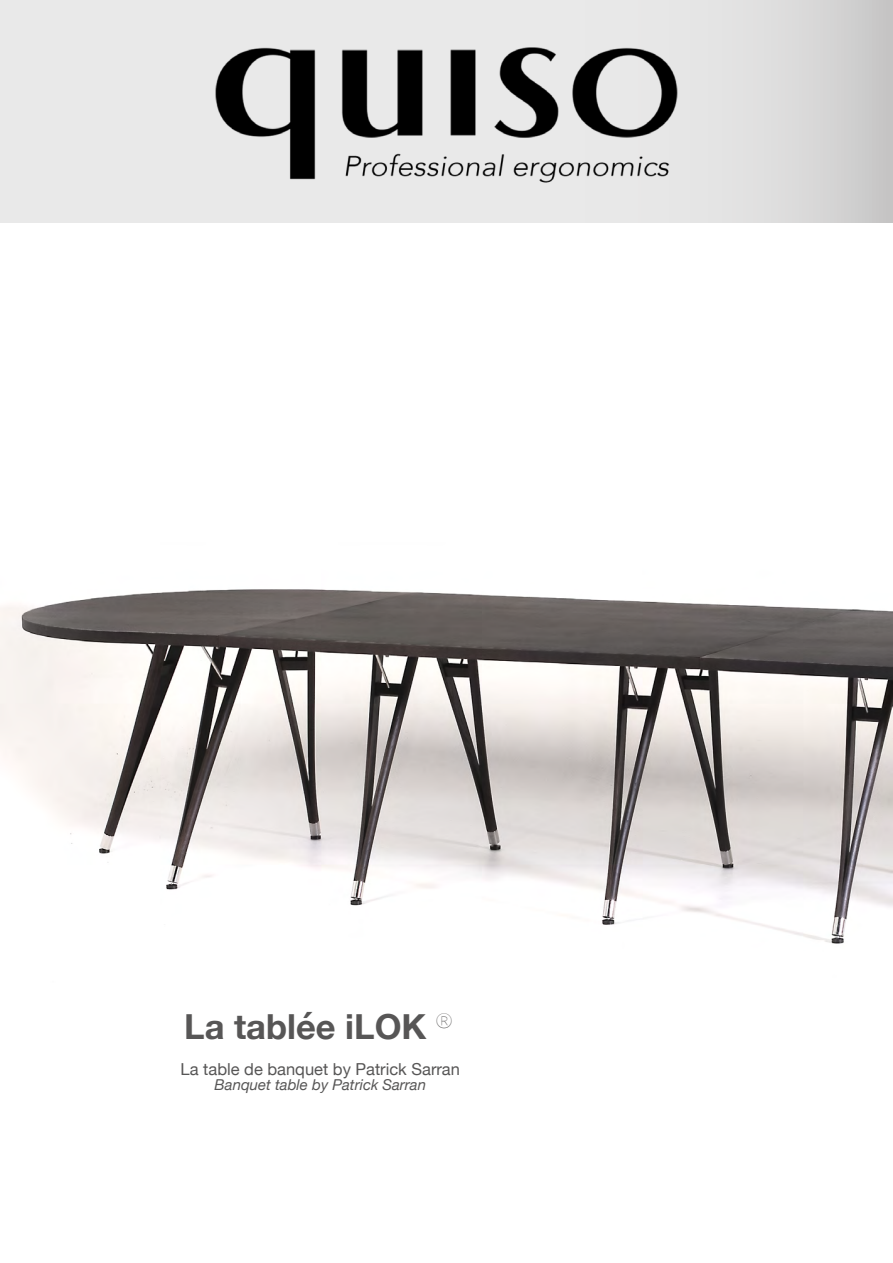
<style>
.page{position:relative;width:893px;height:1263px;background:#fff}
.page>*{position:absolute;margin:0;border:0;box-sizing:border-box;transform-origin:0 0}
.Titre_chariot{font:700 34.5px "Helvetica Neue";color:#575656}
.Corps_de_texte_FR_EN{font:16.5px "Helvetica Neue";color:#575656}
.Corps_de_texte_FR_EN-2{font:italic 15px "Helvetica Neue";color:#575656}
</style>
<div class="page">
<svg style="left:0;top:0;width:893px;height:223px;background:#e2e2e2"></svg>
<img style="left:199px;top:25px;width:495px;height:173px">
<img style="left:0;top:589px;width:893px;height:355px">
<p class="Titre_chariot" style="left:184px;top:1000px;width:269px">La tablée iLOK <sup>®</sup></p>
<p class="Corps_de_texte_FR_EN" style="left:181px;top:1057px;width:281px">La table de banquet by Patrick Sarran</p>
<p class="Corps_de_texte_FR_EN-2" style="left:215px;top:1074px;width:213px">Banquet table by Patrick Sarran</p>
</div>
